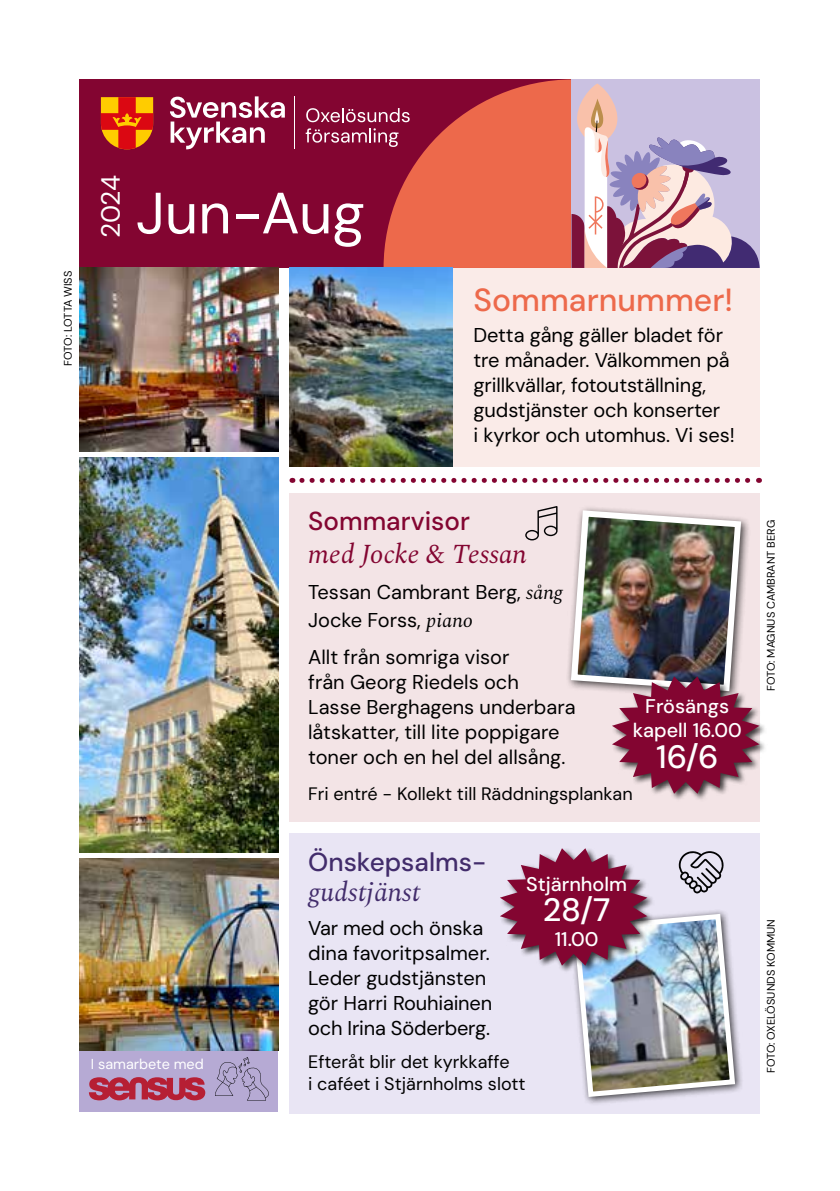
<style>
.page{position:relative;width:840px;height:1191px;background:#fff}
.page>*{position:absolute;margin:0;border:0;box-sizing:border-box;transform-origin:0 0}
.t1{font:58px "DM Sans";color:#fff}
.t2{font:500 32.4px "DM Sans";color:#fff}
.t3{font:500 32px "DM Sans";color:#ed694b}
.t4{font:italic 27px "Spectral";color:#830531}
.t5{font:italic 27px "Spectral";color:#422c6b}
.t6{font:26.2px "DM Sans";color:#fff}
.t7{font:500 26px "DM Sans";color:#422c6b}
.t8{font:500 26px "DM Sans";color:#830531}
.t9{font:20px/25px "DM Sans";letter-spacing:-.005em;color:#000}
.t10{font:500 19.8px/23.8px "DM Sans";color:#fff;text-align:center}
.t11{font:18px/22px "DM Sans";color:#000}
.t12{font:14.4px "DM Sans";color:#fff}
.t13{font:11px "DM Sans";color:#000}
.t14{font:11px "DM Sans";letter-spacing:-.02em;color:#000}
.s1{font-family:"Spectral";font-style:italic}
</style>
<div class="page">
<div style="left:79px;top:1049px;width:199px;height:62px;background:#b6aad4"></div>
<svg style="left:89px;top:1077px;width:116px;height:23px"></svg>
<svg style="left:302px;top:478px;width:457px;height:5px"></svg>
<svg style="left:215px;top:1057px;width:54px;height:43px"></svg>
<div style="left:79px;top:79px;width:497px;height:189px;background:#830531"></div>
<img style="left:79px;top:457px;width:199px;height:395px">
<img style="left:79px;top:268px;width:199px;height:183px">
<img style="left:79px;top:858px;width:199px;height:193px">
<svg style="left:101px;top:97px;width:52px;height:52px;background:#e0580d"></svg>
<svg style="left:170px;top:96px;width:115px;height:53px"></svg>
<hr style="left:294px;top:96px;width:1px;height:53px;background:#fff">
<svg style="left:305px;top:79px;width:454px;height:189px"></svg>
<div style="left:289px;top:268px;width:470px;height:198px;background:#faebe8"></div>
<img style="left:289px;top:268px;width:163px;height:198px">
<div style="left:289px;top:493px;width:470px;height:328px;background:#f3e4e6"></div>
<div style="left:610px;top:675px;width:157px;height:127px;background:#000;opacity:.75"></div>
<img style="left:567px;top:507px;width:192px;height:286px">
<div style="left:289px;top:833px;width:470px;height:281px;background:#e9e5f4"></div>
<div style="left:568px;top:909px;width:175px;height:197px;background:#000;opacity:.75"></div>
<svg style="left:525px;top:506px;width:32px;height:34px"></svg>
<img style="left:500px;top:848px;width:237px;height:251px">
<p class="t14" style="left:61px;top:366px;width:96px;rotate:-90deg">FOTO: LOTTA WISS</p>
<h3 class="t6" style="left:94px;top:238px;width:65px;rotate:-90deg">2024</h3>
<h1 class="t1" style="left:136px;top:177px;width:230px">Jun-Aug</h1>
<h3 class="t3" style="left:473px;top:280px;width:261px">Sommarnummer!</h3>
<p class="t9" style="left:473px;top:322px;width:262px">Detta gång gäller bladet för tre månader. Välkommen på grillkvällar, fotoutställning, gudstjänster och konserter<br>i kyrkor och utomhus. Vi ses!</p>
<p class="t12" style="left:91px;top:1055px;width:114px">I samarbete med</p>
<h3 class="t8" style="left:308px;top:505px;width:163px">Sommarvisor</h3>
<h3 class="t4" style="left:308px;top:534px;width:220px">med Jocke &amp; Tessan</h3>
<p class="t9" style="left:308px;top:578px;width:256px;line-height:28px">Tessan Cambrant Berg, <span class="s1">sång<br></span>Jocke Forss, <span class="s1">piano</span></p>
<p class="t9" style="left:308px;top:644px;width:269px">Allt från somriga visor<br>från Georg Riedels och<br>Lasse Berghagens underbara låtskatter, till lite poppigare toner och en hel del allsång.</p>
<p class="t11" style="left:308px;top:782px;width:326px">Fri entré - Kollekt till Räddningsplankan</p>
<p class="t10" style="left:632px;top:694px;width:110px">Frösängs kapell 16.00</p>
<h2 class="t2" style="left:655px;top:736px;width:64px">16/6</h2>
<h3 class="t7" style="left:308px;top:846px;width:180px">Önskepsalms-</h3>
<h3 class="t5" style="left:308px;top:872px;width:113px">gudstjänst</h3>
<p class="t9" style="left:308px;top:915px;width:185px">Var med och önska dina favoritpsalmer.<br>Leder gudstjänsten gör Harri Rouhiainen och Irina Söderberg.</p>
<p class="t11" style="left:308px;top:1051px;width:219px">Efteråt blir det kyrkkaffe<br>i caféet i Stjärnholms slott</p>
<p class="t10" style="left:525px;top:871px;width:102px">Stjärnholm</p>
<h2 class="t2" style="left:542px;top:890px;width:69px">28/7</h2>
<p class="t10" style="left:554px;top:927px;width:45px">11.00</p>
<p class="t13" style="left:763px;top:691px;width:173px;rotate:-90deg">FOTO: MAGNUS CAMBRANT BERG</p>
<p class="t13" style="left:763px;top:1073px;width:155px;rotate:-90deg">FOTO: OXELÖSUNDS KOMMUN</p>
</div>
